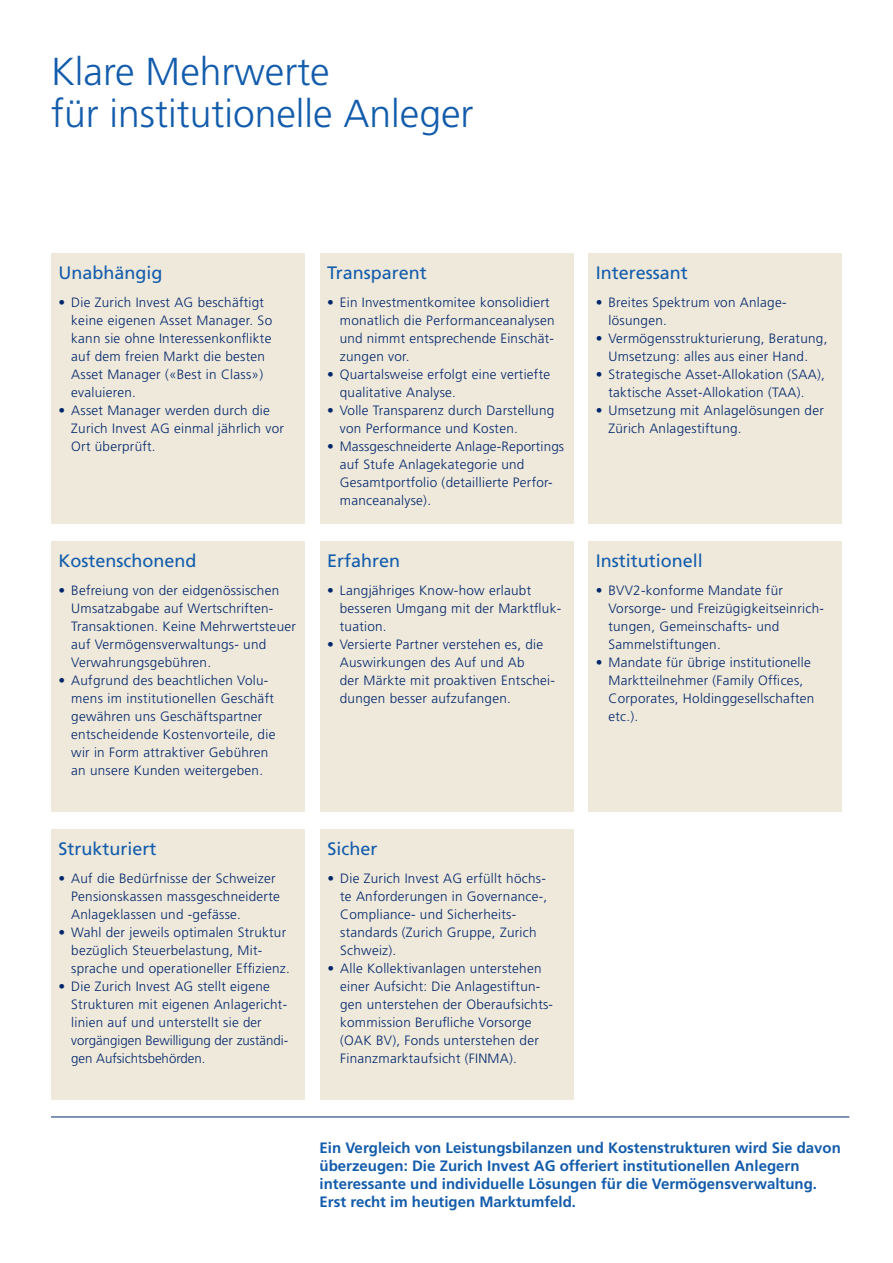
<style>
.page{position:relative;width:893px;height:1263px;background:#fff}
.page>*{position:absolute;margin:0;border:0;box-sizing:border-box;transform-origin:0 0}
.t1{font:300 39px/42px "Frutiger";color:#135cab}
.t2{font:18px "Frutiger";color:#135cab}
.t3{font:700 15px/18px "Frutiger";color:#135cab}
.t4{font:300 13.5px/18px "Frutiger";letter-spacing:.02em;color:#04286b}
</style>
<div class="page">
<div style="left:51px;top:253px;width:254px;height:270px;background:#efe9dc"></div>
<div style="left:588px;top:253px;width:254px;height:270px;background:#efe9dc"></div>
<div style="left:320px;top:541px;width:253px;height:270px;background:#efe9dc"></div>
<div style="left:51px;top:829px;width:254px;height:270px;background:#efe9dc"></div>
<div style="left:320px;top:253px;width:253px;height:270px;background:#efe9dc"></div>
<div style="left:51px;top:541px;width:254px;height:270px;background:#efe9dc"></div>
<div style="left:588px;top:541px;width:254px;height:270px;background:#efe9dc"></div>
<div style="left:320px;top:829px;width:253px;height:270px;background:#efe9dc"></div>
<hr style="left:51px;top:1116px;width:798px;height:1px;background:#04286b">
<h1 class="t1" style="left:51px;top:50px;width:424px">Klare Mehrwerte<br>für institutionelle Anleger</h1>
<h2 class="t2" style="left:58px;top:262px;width:106px">Unabhängig</h2>
<p class="t4" style="left:71px;top:294px;width:202px;text-indent:-13px">• Die Zurich Invest AG beschäftigt keine eigenen Asset Manager. So kann sie ohne Interessenkonflikte auf dem freien Markt die besten<br>Asset Manager («Best in Class») evaluieren.</p>
<p class="t4" style="left:71px;top:402px;width:214px;text-indent:-13px">• Asset Manager werden durch die<br>Zurich Invest AG einmal jährlich vor<br>Ort überprüft.</p>
<h2 class="t2" style="left:58px;top:550px;width:140px">Kostenschonend</h2>
<p class="t4" style="left:71px;top:582px;width:226px;text-indent:-13px">• Befreiung von der eidgenössischen Umsatzabgabe auf Wertschriften-Transaktionen. Keine Mehrwertsteuer auf Vermögensverwaltungs- und Verwahrungsgebühren.</p>
<p class="t4" style="left:71px;top:672px;width:206px;text-indent:-13px">• Aufgrund des beachtlichen Volu&shy;mens im institutionellen Geschäft gewähren uns Geschäftspartner entscheidende Kostenvorteile, die wir in Form attraktiver Gebühren an unsere Kunden weitergeben.</p>
<h2 class="t2" style="left:58px;top:838px;width:100px">Strukturiert</h2>
<p class="t4" style="left:71px;top:870px;width:210px;text-indent:-13px">• Auf die Bedürfnisse der Schweizer<br>Pensionskassen massgeschneiderte<br>Anlageklassen und -gefässe.</p>
<p class="t4" style="left:71px;top:924px;width:220px;text-indent:-13px">• Wahl der jeweils optimalen Struktur bezüglich Steuerbelastung, Mit&shy;sprache und operationeller Effizienz.</p>
<p class="t4" style="left:71px;top:978px;width:218px;text-indent:-13px">• Die Zurich Invest AG stellt eigene Strukturen mit eigenen Anlagericht&shy;linien auf und unterstellt sie der vorgängigen Bewilligung der zuständi&shy;gen Aufsichtsbehörden.</p>
<h2 class="t2" style="left:327px;top:262px;width:101px">Transparent</h2>
<p class="t4" style="left:340px;top:294px;width:216px;text-indent:-13px">• Ein Investmentkomitee konsolidiert monatlich die Performanceanalysen und nimmt entsprechende Einschät&shy;zungen vor.</p>
<p class="t4" style="left:340px;top:366px;width:212px;text-indent:-13px">• Quartalsweise erfolgt eine vertiefte qualitative Analyse.</p>
<p class="t4" style="left:340px;top:402px;width:216px;text-indent:-13px">• Volle Transparenz durch Darstellung von Performance und Kosten.</p>
<p class="t4" style="left:340px;top:438px;width:226px;text-indent:-13px">• Massgeschneiderte Anlage-Reportings auf Stufe Anlagekategorie und<br>Gesamtportfolio (detaillierte Perfor&shy;manceanalyse).</p>
<h2 class="t2" style="left:327px;top:550px;width:75px">Erfahren</h2>
<p class="t4" style="left:340px;top:582px;width:223px;text-indent:-13px">• Langjähriges Know-how erlaubt besseren Umgang mit der Marktfluk&shy;tuation.</p>
<p class="t4" style="left:340px;top:636px;width:217px;text-indent:-13px">• Versierte Partner verstehen es, die<br>Auswirkungen des Auf und Ab<br>der Märkte mit proaktiven Entschei&shy;dungen besser aufzufangen.</p>
<h2 class="t2" style="left:327px;top:838px;width:52px">Sicher</h2>
<p class="t4" style="left:340px;top:870px;width:209px;text-indent:-13px">• Die Zurich Invest AG erfüllt höchs&shy;te Anforderungen in Governance-,<br>Compliance- und Sicherheits&shy;standards (Zurich Gruppe, Zurich<br>Schweiz).</p>
<p class="t4" style="left:340px;top:960px;width:214px;text-indent:-13px">• Alle Kollektivanlagen unterstehen einer Aufsicht: Die Anlagestiftun&shy;gen unterstehen der Oberaufsichts&shy;kommission Berufliche Vorsorge (OAK BV), Fonds unterstehen der Finanzmarktaufsicht (FINMA).</p>
<h2 class="t2" style="left:596px;top:262px;width:94px">Interessant</h2>
<p class="t4" style="left:608px;top:294px;width:180px;text-indent:-13px">• Breites Spektrum von Anlage&shy;lösungen.</p>
<p class="t4" style="left:596px;top:330px;width:233px;text-align:center">• Vermögensstrukturierung, Beratung,<br>Umsetzung: alles aus einer Hand.</p>
<p class="t4" style="left:596px;top:366px;width:231px;text-align:center">• Strategische Asset-Allokation (SAA), taktische Asset-Allokation (TAA).</p>
<p class="t4" style="left:608px;top:402px;width:217px;text-indent:-13px">• Umsetzung mit Anlagelösungen der<br>Zürich Anlagestiftung.</p>
<h2 class="t2" style="left:596px;top:550px;width:109px">Institutionell</h2>
<p class="t4" style="left:608px;top:582px;width:217px;text-indent:-13px">• BVV2-konforme Mandate für<br>Vorsorge- und Freizügigkeitseinrich&shy;tungen, Gemeinschafts- und<br>Sammelstiftungen.</p>
<p class="t4" style="left:608px;top:654px;width:207px;text-indent:-13px">• Mandate für übrige institutionelle<br>Marktteilnehmer (Family Offices,<br>Corporates, Holdinggesellschaften etc.).</p>
<p class="t3" style="left:320px;top:1139px;width:523px">Ein Vergleich von Leistungsbilanzen und Kostenstrukturen wird Sie davon überzeugen: Die Zurich Invest AG offeriert institutionellen Anlegern interessante und individuelle Lösungen für die Vermögensverwaltung.<br>Erst recht im heutigen Marktumfeld.</p>
</div>
